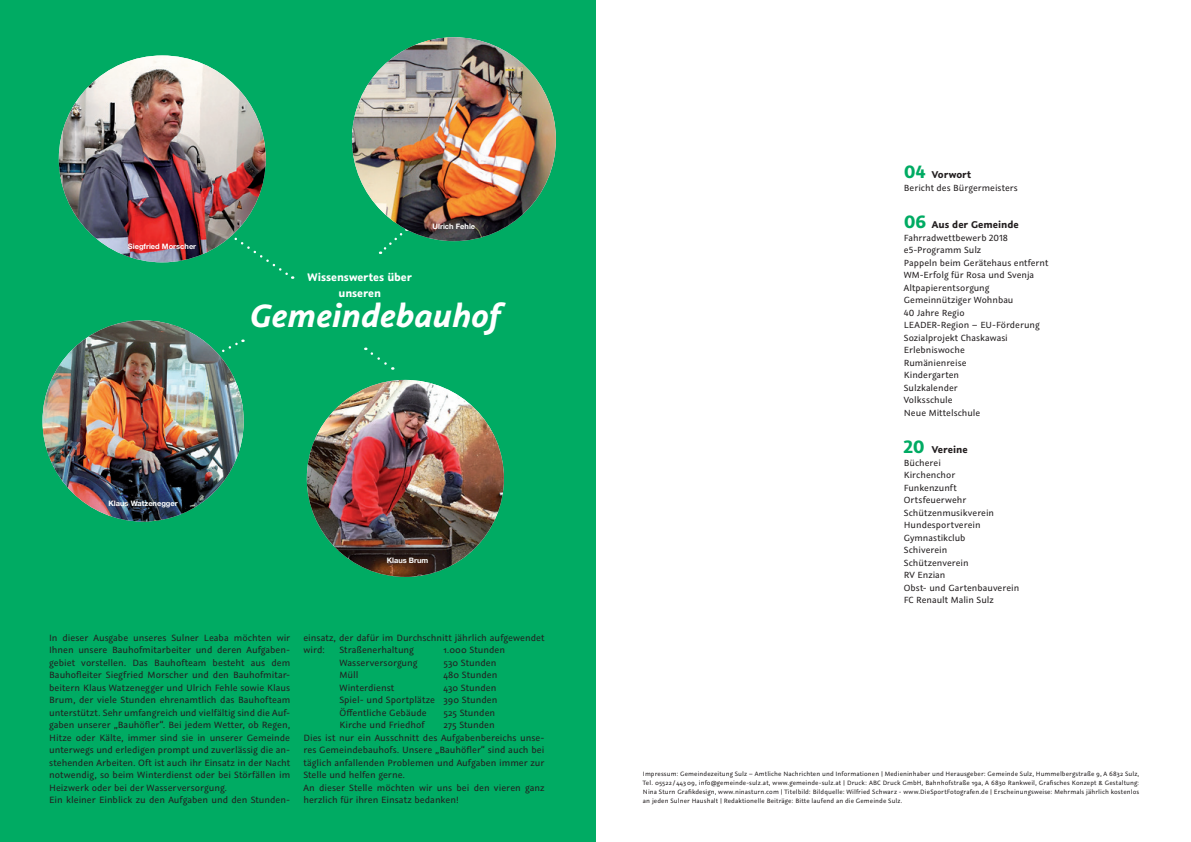
<style>
.page{position:relative;width:1191px;height:842px;background:#fff}
.page>*{position:absolute;margin:0;border:0;box-sizing:border-box;transform-origin:0 0}
.t1{font:italic 700 36px "Graublau Sans";letter-spacing:-.005em;color:#fff}
.t2{font:700 12.2px/16.1px "Graublau Sans";letter-spacing:-.005em;color:#fff;text-align:center}
.t3{font:700 11px "Graublau Sans";color:#231f20}
.t4{font:10.2px/12.5px "Graublau Sans";color:#231f20}
.t5{font:10px/12.5px "Graublau Sans";color:#231f20}
.t6{font:700 7.5px "Helvetica Neue";color:#fff}
.t7{font:7px/9px "Graublau Sans";letter-spacing:.015em;color:#231f20;text-align:justify}
.s1{font-size:20px;color:#00ab63}
</style>
<div class="page">
<div style="left:0;top:0;width:595px;height:842px;background:#00ab63"></div>
<svg style="left:229px;top:233px;width:64px;height:46px"></svg>
<svg style="left:222px;top:339px;width:21px;height:14px"></svg>
<svg style="left:365px;top:348px;width:28px;height:22px"></svg>
<svg style="left:379px;top:228px;width:28px;height:26px"></svg>
<img style="left:352px;top:37px;width:204px;height:204px;border-radius:102px">
<img style="left:59px;top:55px;width:207px;height:207px;border-radius:103px">
<img style="left:43px;top:320px;width:201px;height:202px;border-radius:101px">
<img style="left:307px;top:380px;width:197px;height:197px;border-radius:98px">
<p class="t6" style="left:128px;top:242px;width:70px">Siegfried Morscher</p>
<p class="t2" style="left:308px;top:269px;width:106px">Wissenswertes über unseren</p>
<p class="t6" style="left:432px;top:222px;width:44px">Ulrich Fehle</p>
<h1 class="t1" style="left:250px;top:291px;width:251px">Gemeindebauhof</h1>
<p class="t6" style="left:108px;top:499px;width:71px">Klaus Watzenegger</p>
<p class="t6" style="left:387px;top:556px;width:43px">Klaus Brum</p>
<p class="t4" style="left:49px;top:631px;width:242px">In dieser Ausgabe unseres Sulner Leaba möchten wir Ihnen unsere Bauhofmitarbeiter und deren Aufgaben&shy;gebiet vorstellen. Das Bauhofteam besteht aus dem Bauhofleiter Siegfried Morscher und den Bauhofmitar&shy;beitern Klaus Watzenegger und Ulrich Fehle sowie Klaus Brum, der viele Stunden ehrenamtlich das Bauhofteam unterstützt. Sehr umfangreich und vielfältig sind die Auf&shy;gaben unserer „Bauhöfler“. Bei jedem Wetter, ob Regen, Hitze oder Kälte, immer sind sie in unserer Gemeinde unterwegs und erledigen prompt und zuverlässig die an&shy;stehenden Arbeiten. Oft ist auch ihr Einsatz in der Nacht notwendig, so beim Winterdienst oder bei Störfällen im Heizwerk oder bei der Wasserversorgung.<br>Ein kleiner Einblick zu den Aufgaben und den Stunden-</p>
<p class="t4" style="left:303px;top:631px;width:242px">einsatz, der dafür im Durchschnitt jährlich aufgewendet wird:</p>
<p class="t4" style="left:339px;top:644px;width:76px">Straßenerhaltung</p>
<p class="t4" style="left:443px;top:644px;width:63px">1.000 Stunden</p>
<p class="t4" style="left:339px;top:656px;width:80px">Wasserversorgung</p>
<p class="t4" style="left:443px;top:656px;width:54px">530 Stunden</p>
<p class="t4" style="left:339px;top:669px;width:20px">Müll</p>
<p class="t4" style="left:443px;top:669px;width:55px">480 Stunden</p>
<p class="t4" style="left:339px;top:681px;width:56px">Winterdienst</p>
<p class="t4" style="left:339px;top:681px;width:159px;text-align:justify;text-indent:104px">430 Stunden Spiel- und Sportplätze 390 Stunden Öffentliche Gebäude</p>
<p class="t4" style="left:443px;top:706px;width:53px">525 Stunden</p>
<p class="t4" style="left:339px;top:719px;width:86px">Kirche und Friedhof</p>
<p class="t4" style="left:303px;top:719px;width:242px;text-indent:140px">275 Stunden<br>Dies ist nur ein Ausschnitt des Aufgabenbereichs unse&shy;res Gemeindebauhofs. Unsere „Bauhöfler“ sind auch bei täglich anfallenden Problemen und Aufgaben immer zur Stelle und helfen gerne.<br>An dieser Stelle möchten wir uns bei den vieren ganz herzlich für ihren Einsatz bedanken!</p>
<p class="t3" style="left:904px;top:168px;width:69px"><span class="s1">04</span> Vorwort</p>
<p class="t5" style="left:904px;top:181px;width:115px">Bericht des Bürgermeisters</p>
<p class="t3" style="left:904px;top:218px;width:116px"><span class="s1">06</span> Aus der Gemeinde</p>
<p class="t5" style="left:904px;top:231px;width:146px">Fahrradwettbewerb 2018 e5-Programm Sulz<br>Pappeln beim Gerätehaus entfernt<br>WM-Erfolg für Rosa und Svenja<br>Altpapierentsorgung<br>Gemeinnütziger Wohnbau<br>40 Jahre Regio<br>LEADER-Region – EU-Förderung<br>Sozialprojekt Chaskawasi<br>Erlebniswoche<br>Rumänienreise<br>Kindergarten<br>Sulzkalender<br>Volksschule<br>Neue Mittelschule</p>
<p class="t3" style="left:904px;top:443px;width:65px"><span class="s1">20</span> Vereine</p>
<p class="t5" style="left:904px;top:456px;width:117px">Bücherei<br>Kirchenchor<br>Funkenzunft<br>Ortsfeuerwehr<br>Schützenmusikverein<br>Hundesportverein<br>Gymnastikclub<br>Schiverein<br>Schützenverein<br>RV Enzian<br>Obst- und Gartenbauverein<br>FC Renault Malin Sulz</p>
<p class="t7" style="left:643px;top:770px;width:498px">Impressum: Gemeindezeitung Sulz – Amtliche Nachrichten und Informationen | Medieninhaber und Herausgeber: Gemeinde Sulz, Hummelbergstraße 9, A 6832 Sulz, Tel. 05522 /44309, info@gemeinde-sulz.at, www.gemeinde-sulz.at | Druck: ABC Druck GmbH, Bahnhofstraße 19a, A 6830 Rankweil, Grafisches Konzept &amp; Gestaltung:<br>Nina Sturn Grafikdesign, www.ninasturn.com | Titelbild: Bildquelle: Wilfried Schwarz - www.DieSportFotografen.de | Erscheinungsweise: Mehrmals jährlich kostenlos an jeden Sulner Haushalt | Redaktionelle Beiträge: Bitte laufend an die Gemeinde Sulz.</p>
</div>
